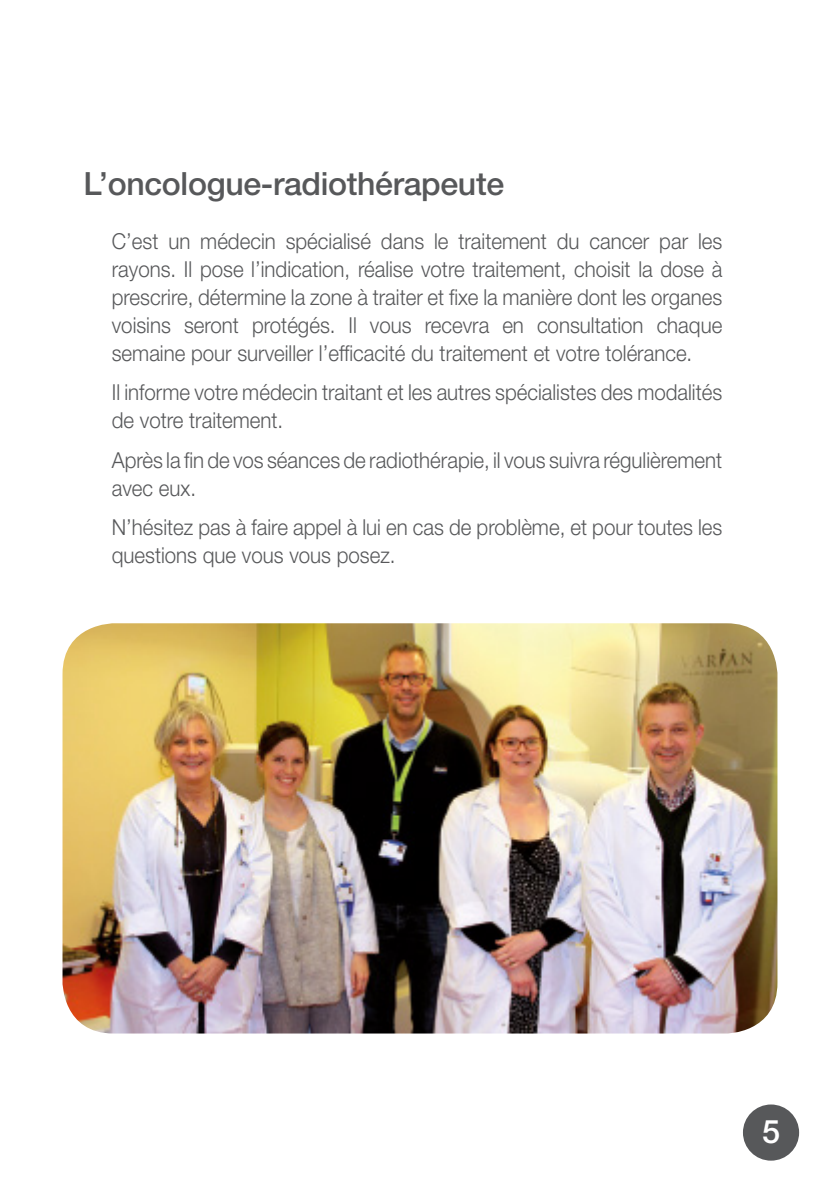
<style>
.page{position:relative;width:840px;height:1191px;background:#fff}
.page>*{position:absolute;margin:0;border:0;box-sizing:border-box;transform-origin:0 0}
.t1{font:500 32.4px "Helvetica Neue LT Std";color:#fff}
.H2_sous_titre{font:500 32px "Helvetica Neue LT Std";letter-spacing:-.01em;color:#57585a}
.texte_courant_11{font:300 22px/28px "Helvetica Neue LT Std";color:#57585a;scale:.93 1}
</style>
<div class="page">
<div style="left:742px;top:1104px;width:56px;height:56px;background:#57585a;border-radius:50%"></div>
<img style="left:62px;top:623px;width:715px;height:410px">
<p class="H2_sous_titre" style="left:83px;top:164px;width:422px">L’oncologue-radiothérapeute</p>
<p class="texte_courant_11" style="left:112px;top:226px;width:657px;text-align:justify">C’est un médecin spécialisé dans le traitement du cancer par les rayons. Il pose l’indication, réalise votre traitement, choisit la dose à prescrire, détermine la zone à traiter et fixe la manière dont les organes voisins seront protégés. Il vous recevra en consultation chaque semaine pour surveiller l’efficacité du traitement et votre tolérance.</p>
<p class="texte_courant_11" style="left:112px;top:378px;width:657px">Il informe votre médecin traitant et les autres spécialistes des modalités de votre traitement.</p>
<p class="texte_courant_11" style="left:112px;top:445px;width:657px">Après la fin de vos séances de radiothérapie, il vous suivra régulièrement avec eux.</p>
<p class="texte_courant_11" style="left:112px;top:512px;width:657px">N’hésitez pas à faire appel à lui en cas de problème, et pour toutes les questions que vous vous posez.</p>
<h1 class="t1" style="left:761px;top:1112px;width:20px">5</h1>
</div>
